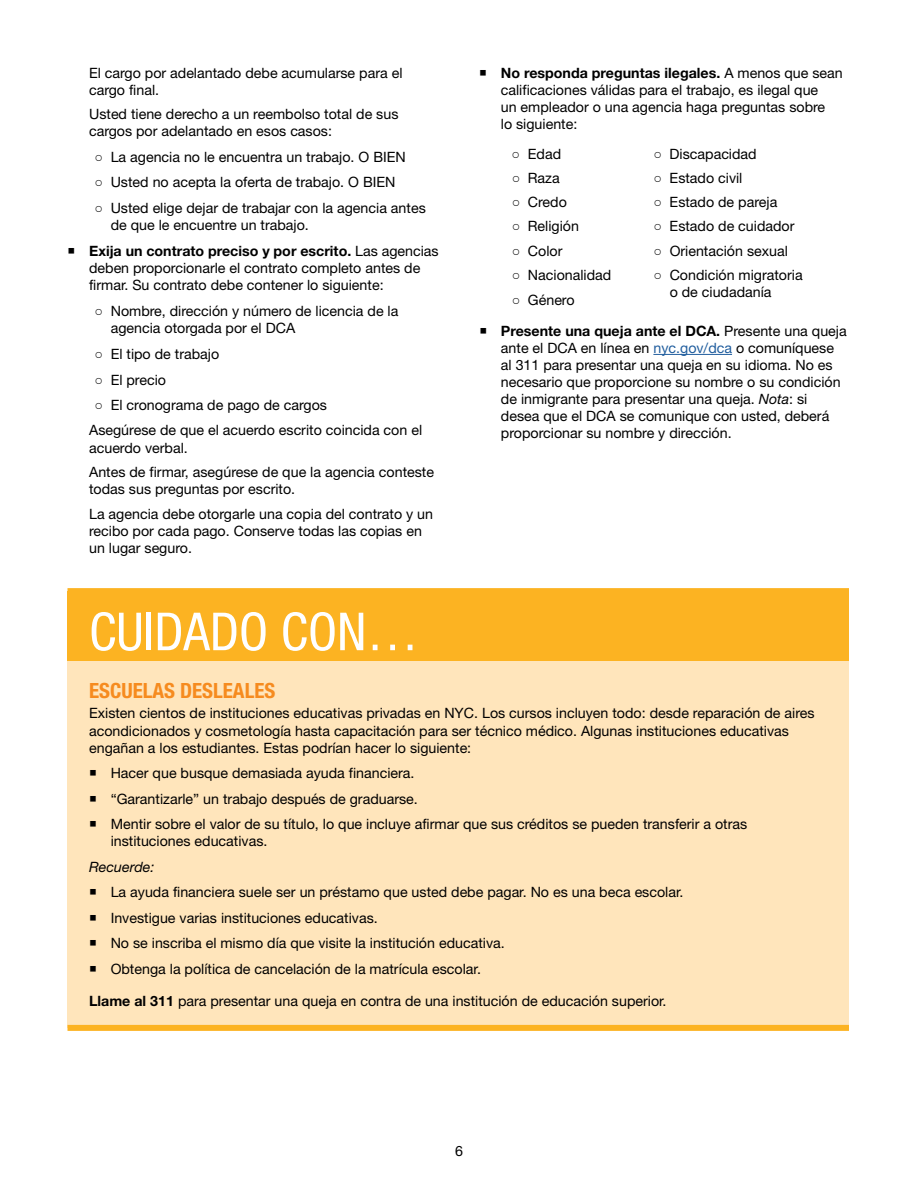
<style>
.page{position:relative;width:918px;height:1188px;background:#fff}
.page>*{position:absolute;margin:0;border:0;box-sizing:border-box;transform-origin:0 0}
.t1{font:condensed 52.5px "Helvetica Neue LT Std";color:#fff}
.t2{font:700 condensed 21px "Helvetica Neue LT Std";color:#f68b1f}
.t3{font:14.25px/17.1px "Helvetica Neue LT Std";color:#000}
.t4{font:700 14.25px/31.3px "Helvetica Neue LT Std";color:#000}
.t5{font:italic 14.25px "Helvetica Neue LT Std";color:#000}
.s1{font-family:"Arial"}
.s2{font-weight:700}
.s3{font-family:"Arial";font-weight:400}
.s4{font-weight:400}
.s5{color:#215e9e}
.s6{font-style:italic}
</style>
<div class="page">
<div style="left:68px;top:591px;width:781px;height:70px;background:#fcb322"></div>
<div style="left:68px;top:661px;width:781px;height:367px;background:#ffe5bb"></div>
<div style="left:68px;top:588px;width:781px;height:6px;background:#fcb322"></div>
<div style="left:68px;top:1025px;width:781px;height:6px;background:#fcb322"></div>
<hr style="left:653px;top:354px;width:79px;height:1px;background:#215e9e">
<p class="t3" style="left:89px;top:64px;width:315px">El cargo por adelantado debe acumularse para el cargo final.</p>
<p class="t3" style="left:89px;top:106px;width:311px">Usted tiene derecho a un reembolso total de sus cargos por adelantado en esos casos:</p>
<p class="t3" style="left:95px;top:148px;width:313px"><span class="s1">○</span> La agencia no le encuentra un trabajo. O BIEN</p>
<p class="t3" style="left:95px;top:174px;width:302px"><span class="s1">○</span> Usted no acepta la oferta de trabajo. O BIEN</p>
<p class="t3" style="left:111px;top:199px;width:317px;text-indent:-16px"><span class="s1">○</span> Usted elige dejar de trabajar con la agencia antes de que le encuentre un trabajo.</p>
<p class="t3" style="left:89px;top:242px;width:351px"><span class="s2">Exija un contrato preciso y por escrito.</span> Las agencias deben proporcionarle el contrato completo antes de firmar. Su contrato debe contener lo siguiente:</p>
<p class="t3" style="left:111px;top:302px;width:289px;text-indent:-16px"><span class="s1">○</span> Nombre, dirección y número de licencia de la agencia otorgada por el DCA</p>
<p class="t3" style="left:95px;top:345px;width:126px"><span class="s1">○</span> El tipo de trabajo</p>
<p class="t3" style="left:95px;top:371px;width:73px"><span class="s1">○</span> El precio</p>
<p class="t3" style="left:89px;top:392px;width:335px;line-height:25.2px;text-indent:5px"><span class="s1">○</span> El cronograma de pago de cargos<br>Asegúrese de que el acuerdo escrito coincida con el</p>
<p class="t3" style="left:89px;top:435px;width:346px;line-height:24.6px">acuerdo verbal.<br>Antes de firmar, asegúrese de que la agencia conteste</p>
<p class="t3" style="left:89px;top:477px;width:346px;line-height:24.6px">todas sus preguntas por escrito.<br>La agencia debe otorgarle una copia del contrato y un</p>
<p class="t3" style="left:89px;top:522px;width:334px">recibo por cada pago. Conserve todas las copias en un lugar seguro.</p>
<p class="t3" style="left:501px;top:64px;width:344px"><span class="s2">No responda preguntas ilegales.</span> A menos que sean calificaciones válidas para el trabajo, es ilegal que<br>un empleador o una agencia haga preguntas sobre<br>lo siguiente:</p>
<p class="t3" style="left:512px;top:145px;width:51px"><span class="s1">○</span> Edad</p>
<p class="t3" style="left:653px;top:145px;width:105px"><span class="s1">○</span> Discapacidad</p>
<p class="t3" style="left:512px;top:169px;width:50px"><span class="s1">○</span> Raza</p>
<p class="t3" style="left:653px;top:169px;width:91px"><span class="s1">○</span> Estado civil</p>
<p class="t3" style="left:512px;top:193px;width:57px"><span class="s1">○</span> Credo</p>
<p class="t3" style="left:653px;top:193px;width:125px"><span class="s1">○</span> Estado de pareja</p>
<p class="t3" style="left:512px;top:218px;width:69px"><span class="s1">○</span> Religión</p>
<p class="t3" style="left:653px;top:218px;width:143px"><span class="s1">○</span> Estado de cuidador</p>
<p class="t3" style="left:512px;top:242px;width:52px"><span class="s1">○</span> Color</p>
<p class="t3" style="left:653px;top:242px;width:136px"><span class="s1">○</span> Orientación sexual</p>
<p class="t3" style="left:512px;top:266px;width:101px"><span class="s1">○</span> Nacionalidad</p>
<p class="t3" style="left:670px;top:266px;width:135px;text-indent:-16px"><span class="s1">○</span> Condición migratoria o de ciudadanía</p>
<p class="t4" style="left:501px;top:283px;width:347px;text-indent:11px"><span class="s3">○</span> <span class="s4">Género<br></span>Presente una queja ante el DCA. <span class="s4">Presente una queja</span></p>
<p class="t3" style="left:501px;top:339px;width:341px">ante el DCA en línea en <span class="s5">nyc.gov/dca</span> o comuníquese al 311 para presentar una queja en su idioma. No es necesario que proporcione su nombre o su condición de inmigrante para presentar una queja. <span class="s6">Nota</span>: si desea que el DCA se comunique con usted, deberá proporcionar su nombre y dirección.</p>
<h1 class="t1" style="left:89px;top:601px;width:331px">CUIDADO CON…</h1>
<h2 class="t2" style="left:89px;top:677px;width:188px">ESCUELAS DESLEALES</h2>
<p class="t3" style="left:89px;top:705px;width:727px">Existen cientos de instituciones educativas privadas en NYC. Los cursos incluyen todo: desde reparación de aires acondicionados y cosmetología hasta capacitación para ser técnico médico. Algunas instituciones educativas engañan a los estudiantes. Estas podrían hacer lo siguiente:</p>
<p class="t3" style="left:111px;top:760px;width:638px;line-height:25.8px">Hacer que busque demasiada ayuda financiera.<br>“Garantizarle” un trabajo después de graduarse.<br>Mentir sobre el valor de su título, lo que incluye afirmar que sus créditos se pueden transferir a otras</p>
<p class="t3" style="left:111px;top:833px;width:158px">instituciones educativas.</p>
<p class="t5" style="left:89px;top:858px;width:67px">Recuerde:</p>
<p class="t3" style="left:111px;top:879px;width:574px;line-height:25.8px">La ayuda financiera suele ser un préstamo que usted debe pagar. No es una beca escolar.<br>Investigue varias instituciones educativas.<br>No se inscriba el mismo día que visite la institución educativa.<br>Obtenga la política de cancelación de la matrícula escolar.</p>
<p class="t3" style="left:89px;top:992px;width:579px"><span class="s2">Llame al 311</span> para presentar una queja en contra de una institución de educación superior.</p>
<p class="t3" style="left:455px;top:1142px;width:9px">6</p>
</div>
